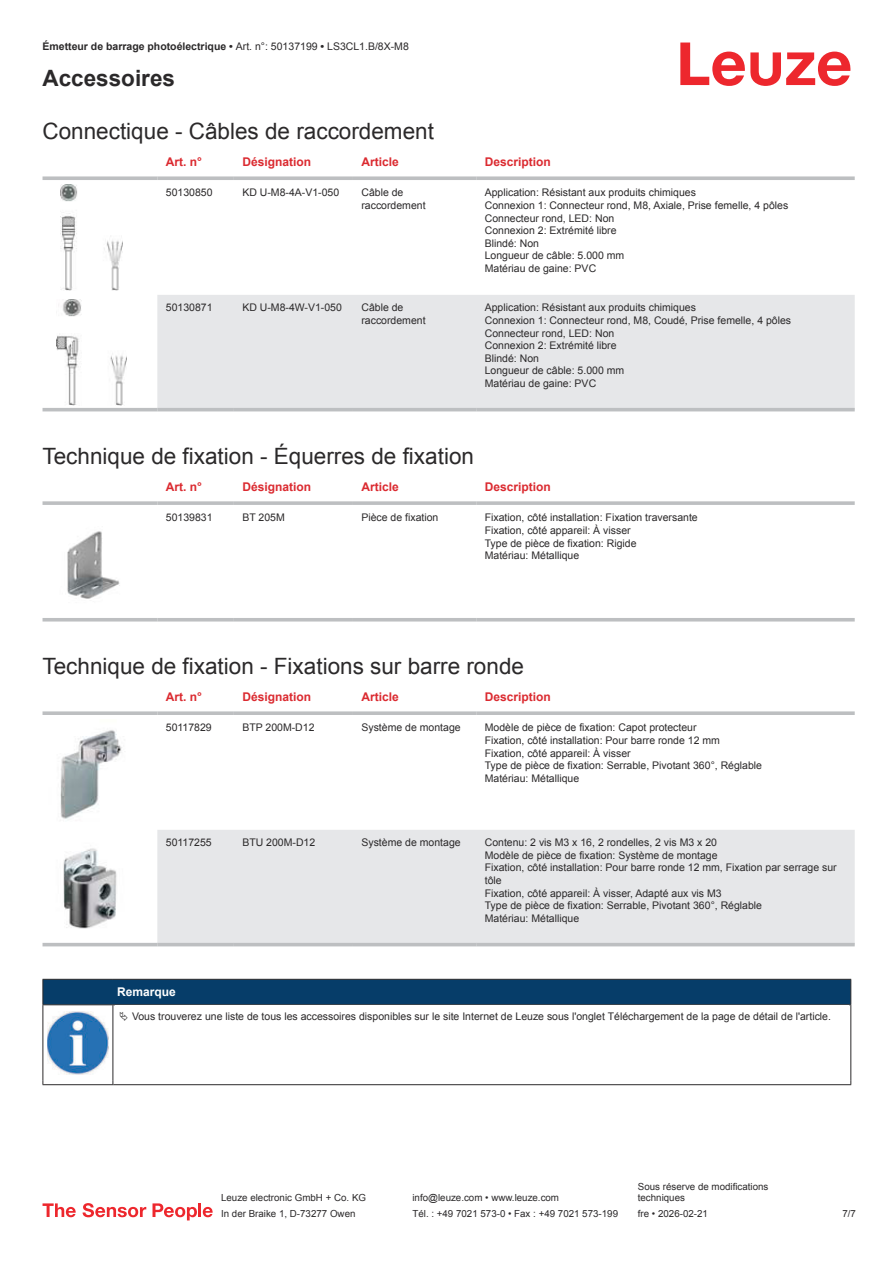
<style>
.page{position:relative;width:893px;height:1263px;background:#fff}
.page>*{position:absolute;margin:0;border:0;box-sizing:border-box;transform-origin:0 0}
.t1{font:22.5px "Arial";color:#2b292a}
.t2{font:700 22.5px "Arial";color:#2b292a}
.t3{font:700 12px "Arial";color:#db2a30}
.t4{font:700 12px "Arial";color:#fff}
.t5{font:10.5px/12.6px "Arial";color:#2b292a}
.t6{font:700 10.5px "Arial";color:#2b292a}
.t7{font:9.75px/11.7px "Arial";color:#2b292a}
.s1{font-weight:400}
</style>
<div class="page">
<svg style="left:680px;top:43px;width:170px;height:43px"></svg>
<div style="left:157px;top:295px;width:698px;height:113px;background:#e6e7e9"></div>
<svg style="left:43px;top:176px;width:114px;height:4px"></svg>
<svg style="left:157px;top:176px;width:77px;height:4px"></svg>
<svg style="left:234px;top:176px;width:119px;height:4px"></svg>
<svg style="left:353px;top:176px;width:123px;height:4px"></svg>
<svg style="left:476px;top:176px;width:379px;height:4px;background:#c4c6c8"></svg>
<hr style="left:43px;top:408px;width:114px;height:3px;background:#bdbfc1">
<hr style="left:157px;top:408px;width:77px;height:3px;background:#bdbfc1">
<hr style="left:234px;top:408px;width:119px;height:3px;background:#bdbfc1">
<hr style="left:353px;top:408px;width:123px;height:3px;background:#bdbfc1">
<hr style="left:476px;top:408px;width:379px;height:3px;background:#bdbfc1">
<img style="left:60px;top:184px;width:63px;height:107px">
<img style="left:56px;top:299px;width:70px;height:106px">
<svg style="left:43px;top:621px;width:812px;height:1px"></svg>
<svg style="left:43px;top:501px;width:114px;height:4px"></svg>
<svg style="left:157px;top:501px;width:77px;height:4px"></svg>
<svg style="left:234px;top:501px;width:119px;height:4px"></svg>
<svg style="left:353px;top:501px;width:123px;height:4px"></svg>
<svg style="left:476px;top:501px;width:379px;height:4px;background:#c3c5c7"></svg>
<hr style="left:43px;top:618px;width:114px;height:3px;background:#bdbfc1">
<hr style="left:157px;top:618px;width:77px;height:3px;background:#bdbfc1">
<hr style="left:234px;top:618px;width:119px;height:3px;background:#bdbfc1">
<hr style="left:353px;top:618px;width:123px;height:3px;background:#bdbfc1">
<hr style="left:476px;top:618px;width:379px;height:3px;background:#bdbfc1">
<img style="left:67px;top:531px;width:53px;height:68px">
<div style="left:157px;top:830px;width:698px;height:113px;background:#e6e7e9"></div>
<svg style="left:43px;top:711px;width:114px;height:4px"></svg>
<svg style="left:157px;top:711px;width:77px;height:4px"></svg>
<svg style="left:234px;top:711px;width:119px;height:4px"></svg>
<svg style="left:353px;top:711px;width:123px;height:4px"></svg>
<svg style="left:476px;top:711px;width:379px;height:4px;background:#c3c5c7"></svg>
<hr style="left:43px;top:943px;width:114px;height:3px;background:#bdbfc1">
<hr style="left:157px;top:943px;width:77px;height:3px;background:#bdbfc1">
<hr style="left:234px;top:943px;width:119px;height:3px;background:#bdbfc1">
<hr style="left:353px;top:943px;width:123px;height:3px;background:#bdbfc1">
<hr style="left:476px;top:943px;width:379px;height:3px;background:#bdbfc1">
<img style="left:60px;top:730px;width:62px;height:89px">
<img style="left:63px;top:848px;width:54px;height:81px">
<div style="left:43px;top:979px;width:808px;height:26px;background:#063d69"></div>
<hr style="left:113px;top:1004px;width:738px;height:1px;background:#2b292a">
<hr style="left:43px;top:1005px;width:1px;height:75px;background:#2b292a">
<hr style="left:113px;top:1005px;width:1px;height:75px;background:#2b292a">
<hr style="left:850px;top:1005px;width:1px;height:75px;background:#2b292a">
<hr style="left:43px;top:1084px;width:70px;height:1px;background:#2b292a">
<hr style="left:113px;top:1084px;width:738px;height:1px;background:#2b292a">
<img style="left:47px;top:1011px;width:61px;height:63px">
<svg style="left:43px;top:1203px;width:33px;height:14px"></svg>
<svg style="left:83px;top:1203px;width:63px;height:14px"></svg>
<svg style="left:153px;top:1203px;width:44px;height:17px"></svg>
<hr style="left:198px;top:1203px;width:3px;height:14px;background:#ed272d">
<svg style="left:203px;top:1207px;width:10px;height:10px"></svg>
<p class="t6" style="left:43px;top:43px;width:368px">Émetteur de barrage photoélectrique • <span class="s1">Art. n°: 50137199</span> • <span class="s1">LS3CL1.B/8X-M8</span></p>
<h1 class="t2" style="left:43px;top:70px;width:134px">Accessoires</h1>
<h1 class="t1" style="left:43px;top:123px;width:393px">Connectique - Câbles de raccordement</h1>
<p class="t3" style="left:166px;top:157px;width:38px">Art. n°</p>
<p class="t3" style="left:242px;top:157px;width:70px">Désignation</p>
<p class="t3" style="left:361px;top:157px;width:39px">Article</p>
<p class="t3" style="left:485px;top:157px;width:68px">Description</p>
<p class="t5" style="left:166px;top:187px;width:48px">50130850</p>
<p class="t5" style="left:242px;top:187px;width:98px">KD U-M8-4A-V1-050</p>
<p class="t5" style="left:361px;top:187px;width:66px">Câble de raccordement</p>
<p class="t5" style="left:485px;top:187px;width:305px">Application: Résistant aux produits chimiques<br>Connexion 1: Connecteur rond, M8, Axiale, Prise femelle, 4 pôles<br>Connecteur rond, LED: Non<br>Connexion 2: Extrémité libre<br>Blindé: Non<br>Longueur de câble: 5.000 mm<br>Matériau de gaine: PVC</p>
<p class="t5" style="left:166px;top:302px;width:48px">50130871</p>
<p class="t5" style="left:242px;top:302px;width:101px">KD U-M8-4W-V1-050</p>
<p class="t5" style="left:361px;top:302px;width:66px">Câble de raccordement</p>
<p class="t5" style="left:485px;top:302px;width:308px">Application: Résistant aux produits chimiques<br>Connexion 1: Connecteur rond, M8, Coudé, Prise femelle, 4 pôles<br>Connecteur rond, LED: Non<br>Connexion 2: Extrémité libre<br>Blindé: Non<br>Longueur de câble: 5.000 mm<br>Matériau de gaine: PVC</p>
<h1 class="t1" style="left:43px;top:448px;width:433px">Technique de fixation - Équerres de fixation</h1>
<p class="t3" style="left:166px;top:482px;width:38px">Art. n°</p>
<p class="t3" style="left:242px;top:482px;width:70px">Désignation</p>
<p class="t3" style="left:361px;top:482px;width:39px">Article</p>
<p class="t3" style="left:485px;top:482px;width:68px">Description</p>
<p class="t5" style="left:166px;top:512px;width:48px">50139831</p>
<p class="t5" style="left:242px;top:512px;width:44px">BT 205M</p>
<p class="t5" style="left:361px;top:512px;width:79px">Pièce de fixation</p>
<p class="t5" style="left:485px;top:512px;width:215px">Fixation, côté installation: Fixation traversante Fixation, côté appareil: À visser<br>Type de pièce de fixation: Rigide<br>Matériau: Métallique</p>
<h1 class="t1" style="left:43px;top:658px;width:483px">Technique de fixation - Fixations sur barre ronde</h1>
<p class="t3" style="left:166px;top:692px;width:38px">Art. n°</p>
<p class="t3" style="left:242px;top:692px;width:70px">Désignation</p>
<p class="t3" style="left:361px;top:692px;width:39px">Article</p>
<p class="t3" style="left:485px;top:692px;width:68px">Description</p>
<p class="t5" style="left:166px;top:722px;width:47px">50117829</p>
<p class="t5" style="left:242px;top:722px;width:74px">BTP 200M-D12</p>
<p class="t5" style="left:361px;top:722px;width:101px">Système de montage</p>
<p class="t5" style="left:485px;top:722px;width:279px">Modèle de pièce de fixation: Capot protecteur<br>Fixation, côté installation: Pour barre ronde 12 mm Fixation, côté appareil: À visser<br>Type de pièce de fixation: Serrable, Pivotant 360°, Réglable Matériau: Métallique</p>
<p class="t5" style="left:166px;top:837px;width:47px">50117255</p>
<p class="t5" style="left:242px;top:837px;width:74px">BTU 200M-D12</p>
<p class="t5" style="left:361px;top:837px;width:101px">Système de montage</p>
<p class="t5" style="left:485px;top:837px;width:353px">Contenu: 2 vis M3 x 16, 2 rondelles, 2 vis M3 x 20<br>Modèle de pièce de fixation: Système de montage<br>Fixation, côté installation: Pour barre ronde 12 mm, Fixation par serrage sur tôle<br>Fixation, côté appareil: À visser, Adapté aux vis M3<br>Type de pièce de fixation: Serrable, Pivotant 360°, Réglable<br>Matériau: Métallique</p>
<p class="t4" style="left:117px;top:987px;width:60px">Remarque</p>
<p class="t5" style="left:132px;top:1010px;width:700px">Vous trouverez une liste de tous les accessoires disponibles sur le site Internet de Leuze sous l'onglet Téléchargement de la page de détail de l'article.</p>
<p class="t7" style="left:221px;top:1193px;width:146px">Leuze electronic GmbH + Co. KG</p>
<p class="t7" style="left:412px;top:1193px;width:148px">info@leuze.com • www.leuze.com</p>
<p class="t7" style="left:638px;top:1181px;width:132px">Sous réserve de modifications techniques</p>
<p class="t7" style="left:221px;top:1209px;width:136px">In der Braike 1, D-73277 Owen</p>
<p class="t7" style="left:412px;top:1209px;width:207px">Tél. : +49 7021 573-0 • Fax : +49 7021 573-199</p>
<p class="t7" style="left:638px;top:1209px;width:72px">fre • 2026-02-21</p>
<p class="t7" style="left:842px;top:1209px;width:15px">7 /7</p>
</div>
